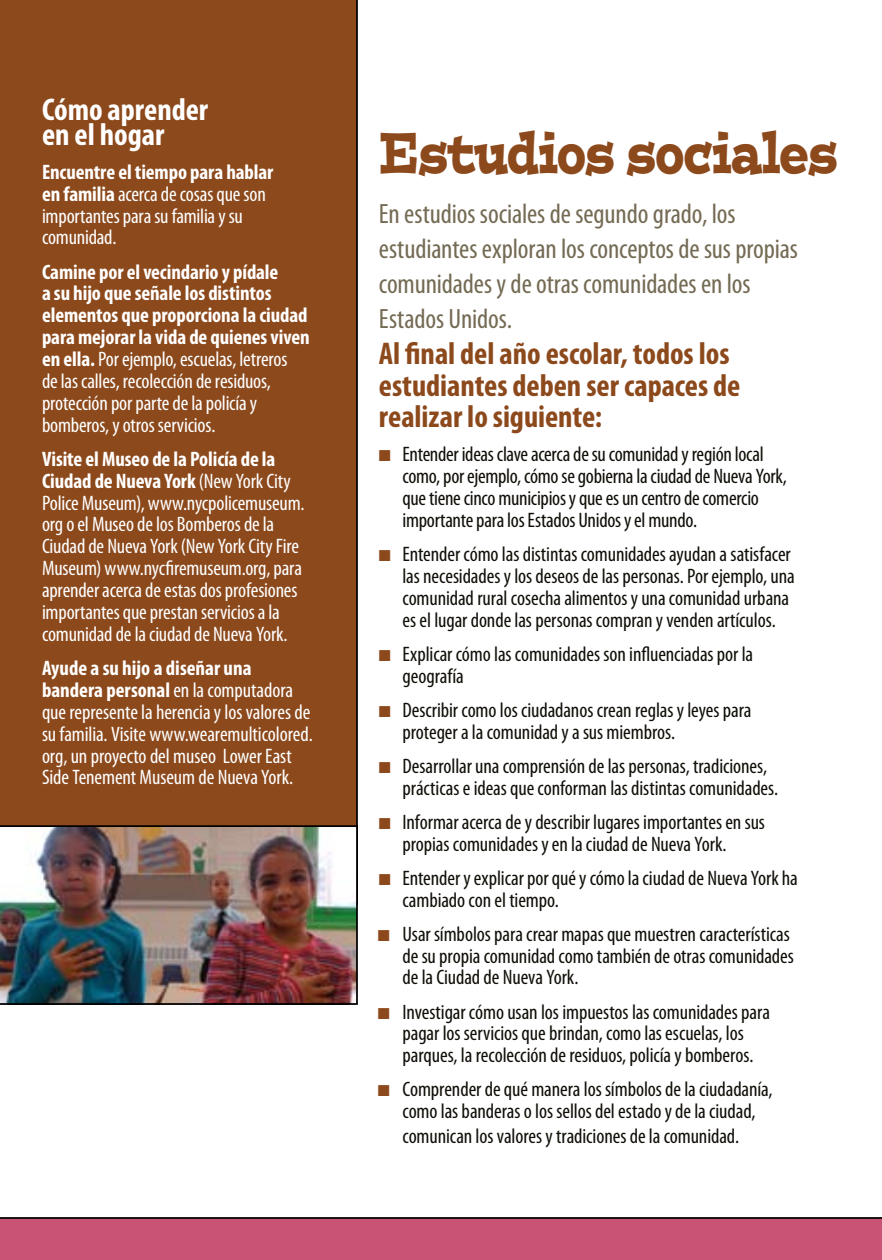
<style>
.page{position:relative;width:882px;height:1260px;background:#fff}
.page>*{position:absolute;margin:0;border:0;box-sizing:border-box;transform-origin:0 0}
.t1{font:57.75px "Postino Std";letter-spacing:-.025em;color:#8c491c;scale:.7 1}
.t2{font:700 condensed 31.5px/31.5px "Myriad Pro";color:#8c491c}
.t3{font:700 condensed 31.5px/24.5px "Myriad Pro";color:#fff}
.t4{font:condensed 28px/35px "Myriad Pro";letter-spacing:-.005em;color:#746b54}
.t5{font:condensed 21px/21.9px "Myriad Pro";letter-spacing:-.005em;color:#100e07}
.t6{font:condensed 21px/21.9px "Myriad Pro";letter-spacing:-.01em;color:#fff}
.t7{font:700 condensed 21px/21.9px "Myriad Pro";letter-spacing:-.005em;color:#fff}
.s1{font-weight:700}
.s2{font-weight:400}
.s3{color:#8c491c}
</style>
<div class="page">
<div style="left:0;top:0;width:358px;height:825px;background:#8c491c"></div>
<img style="left:0;top:825px;width:358px;height:180px">
<div style="left:0;top:1217px;width:882px;height:43px;background:#c85375"></div>
<h2 class="t3" style="left:42px;top:97px;width:168px">Cómo aprender en el hogar</h2>
<p class="t6" style="left:42px;top:161px;width:233px"><span class="s1">Encuentre el tiempo para hablar en familia</span> acerca de cosas que son importantes para su familia y su comunidad.</p>
<p class="t7" style="left:42px;top:260px;width:269px">Camine por el vecindario y pídale<br>a su hijo que señale los distintos elementos que proporciona la ciudad para mejorar la vida de quienes viven en ella. <span class="s2">Por ejemplo, escuelas, letreros<br>de las calles, recolección de residuos, protección por parte de la policía y bomberos, y otros servicios.</span></p>
<p class="t6" style="left:42px;top:448px;width:264px"><span class="s1">Visite el Museo de la Policía de la Ciudad de Nueva York</span> (New York City Police Museum), www.nycpolicemuseum. org o el Museo de los Bomberos de la Ciudad de Nueva York (New York City Fire Museum) www.nycfiremuseum.org, para aprender acerca de estas dos profesiones importantes que prestan servicios a la comunidad de la ciudad de Nueva York.</p>
<p class="t6" style="left:42px;top:657px;width:272px"><span class="s1">Ayude a su hijo a diseñar una bandera personal</span> en la computadora que represente la herencia y los valores de su familia. Visite www.wearemulticolored. org, un proyecto del museo Lower East Side Tenement Museum de Nueva York.</p>
<h1 class="t1" style="left:379px;top:114px;width:657px">Estudios sociales</h1>
<h3 class="t4" style="left:379px;top:196px;width:421px">En estudios sociales de segundo grado, los estudiantes exploran los conceptos de sus propias comunidades y de otras comunidades en los Estados Unidos.</h3>
<h2 class="t2" style="left:379px;top:337px;width:363px">Al final del año escolar, todos los estudiantes deben ser capaces de realizar lo siguiente:</h2>
<p class="t5" style="left:403px;top:443px;width:386px;text-indent:-24px"><span class="s3">■</span> Entender ideas clave acerca de su comunidad y región local como, por ejemplo, cómo se gobierna la ciudad de Nueva York, que tiene cinco municipios y que es un centro de comercio importante para los Estados Unidos y el mundo.</p>
<p class="t5" style="left:402px;top:543px;width:394px;text-indent:-24px"><span class="s3">■</span> Entender cómo las distintas comunidades ayudan a satisfacer las necesidades y los deseos de las personas. Por ejemplo, una comunidad rural cosecha alimentos y una comunidad urbana es el lugar donde las personas compran y venden artículos.</p>
<p class="t5" style="left:402px;top:643px;width:352px;text-indent:-24px"><span class="s3">■</span> Explicar cómo las comunidades son influenciadas por la geografía</p>
<p class="t5" style="left:402px;top:699px;width:351px;text-indent:-24px"><span class="s3">■</span> Describir como los ciudadanos crean reglas y leyes para proteger a la comunidad y a sus miembros.</p>
<p class="t5" style="left:402px;top:755px;width:377px;text-indent:-24px"><span class="s3">■</span> Desarrollar una comprensión de las personas, tradiciones, prácticas e ideas que conforman las distintas comunidades.</p>
<p class="t5" style="left:402px;top:811px;width:364px;text-indent:-24px"><span class="s3">■</span> Informar acerca de y describir lugares importantes en sus propias comunidades y en la ciudad de Nueva York.</p>
<p class="t5" style="left:402px;top:867px;width:397px;text-indent:-24px"><span class="s3">■</span> Entender y explicar por qué y cómo la ciudad de Nueva York ha cambiado con el tiempo.</p>
<p class="t5" style="left:403px;top:923px;width:393px;text-indent:-25px"><span class="s3">■</span> Usar símbolos para crear mapas que muestren características de su propia comunidad como también de otras comunidades de la Ciudad de Nueva York.</p>
<p class="t5" style="left:378px;top:1000px;width:393px;text-align:center"><span class="s3">■</span> Investigar cómo usan los impuestos las comunidades para pagar los servicios que brindan, como las escuelas, los parques, la recolección de residuos, policía y bomberos.</p>
<p class="t5" style="left:378px;top:1078px;width:396px;text-align:center"><span class="s3">■</span> Comprender de qué manera los símbolos de la ciudadanía, como las banderas o los sellos del estado y de la ciudad,</p>
<p class="t5" style="left:403px;top:1125px;width:338px">comunican los valores y tradiciones de la comunidad.</p>
</div>
